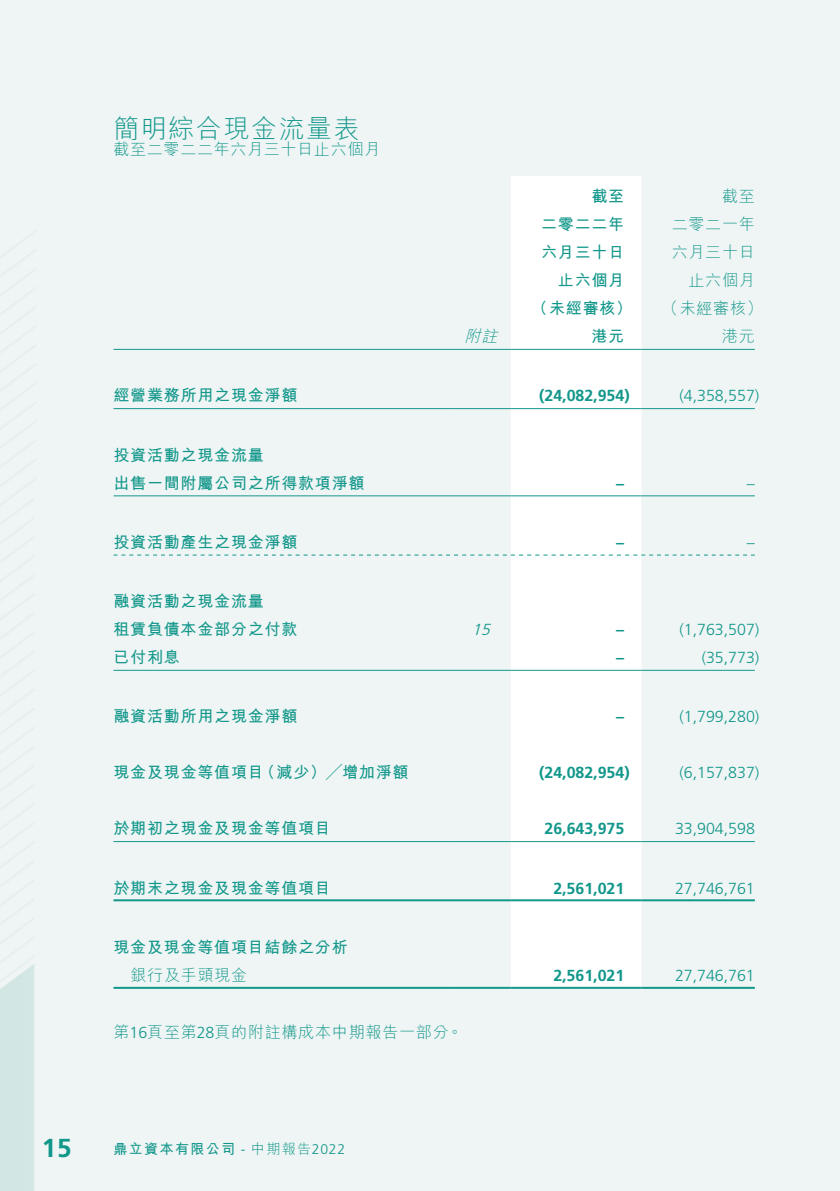
<style>
.page{position:relative;width:840px;height:1191px;background:#fff}
.page>*{position:absolute;margin:0;border:0;box-sizing:border-box;transform-origin:0 0}
.t1{font:300 26px "M Hei HK";letter-spacing:.06em;color:#12978b}
.t2{font:700 26px "Frutiger LT Std";color:#12978b}
.t3{font:700 16px "M Hei HK";letter-spacing:.05em;color:#12978b}
.t4{font:300 16px "Frutiger LT Std";color:#12978b}
.t5{font:300 16px "M Hei HK";letter-spacing:.05em;color:#12978b}
.t6{font:700 16px "Frutiger LT Std";color:#12978b}
.t7{font:italic 300 16px "M Hei HK";color:#12978b}
.t8{font:italic 300 16px "Frutiger LT Std";color:#12978b}
.t9{font:700 14px "M Hei HK";letter-spacing:.1em;color:#12978b}
.s1{font-family:"Frutiger LT Std"}
.s2{font-family:"Frutiger LT Std";font-weight:300}
.s3{font-weight:300}
</style>
<div class="page">
<div style="left:0;top:0;width:839px;height:1191px;background:#eff5f4"></div>
<svg style="left:510px;top:176px;width:131px;height:810px"></svg>
<hr style="left:113px;top:349px;width:341px;height:1px;background:#12978b">
<hr style="left:454px;top:349px;width:56px;height:1px;background:#12978b">
<hr style="left:510px;top:349px;width:131px;height:1px;background:#12978b">
<hr style="left:641px;top:349px;width:113px;height:1px;background:#12978b">
<hr style="left:113px;top:408px;width:341px;height:1px;background:#12978b">
<hr style="left:454px;top:408px;width:56px;height:1px;background:#12978b">
<hr style="left:510px;top:408px;width:131px;height:1px;background:#12978b">
<hr style="left:641px;top:408px;width:113px;height:1px;background:#12978b">
<hr style="left:113px;top:495px;width:341px;height:1px;background:#12978b">
<hr style="left:454px;top:495px;width:56px;height:1px;background:#12978b">
<hr style="left:510px;top:495px;width:131px;height:1px;background:#12978b">
<hr style="left:641px;top:495px;width:113px;height:1px;background:#12978b">
<svg style="left:113px;top:554px;width:641px;height:1px"></svg>
<hr style="left:113px;top:670px;width:341px;height:1px;background:#12978b">
<hr style="left:454px;top:670px;width:56px;height:1px;background:#12978b">
<hr style="left:510px;top:670px;width:131px;height:1px;background:#12978b">
<hr style="left:641px;top:670px;width:113px;height:1px;background:#12978b">
<hr style="left:113px;top:841px;width:341px;height:1px;background:#12978b">
<hr style="left:454px;top:841px;width:56px;height:1px;background:#12978b">
<hr style="left:510px;top:841px;width:131px;height:1px;background:#12978b">
<hr style="left:641px;top:841px;width:113px;height:1px;background:#12978b">
<hr style="left:113px;top:899px;width:341px;height:2px;background:#12978b">
<hr style="left:454px;top:899px;width:56px;height:2px;background:#12978b">
<hr style="left:510px;top:899px;width:131px;height:2px;background:#12978b">
<hr style="left:641px;top:899px;width:113px;height:2px;background:#12978b">
<hr style="left:113px;top:986px;width:341px;height:2px;background:#12978b">
<hr style="left:454px;top:986px;width:56px;height:2px;background:#12978b">
<hr style="left:510px;top:986px;width:131px;height:2px;background:#12978b">
<hr style="left:641px;top:986px;width:113px;height:2px;background:#12978b">
<h1 class="t2" style="left:42px;top:1132px;width:31px">15</h1>
<h1 class="t1" style="left:113px;top:115px;width:248px">簡明綜合現金流量表</h1>
<p class="t5" style="left:113px;top:141px;width:268px">截至二零二二年六月三十日止六個月</p>
<p class="t7" style="left:464px;top:328px;width:39px">附註</p>
<p class="t3" style="left:113px;top:384px;width:185px">經營業務所用之現金淨額</p>
<p class="t3" style="left:113px;top:443px;width:152px">投資活動之現金流量</p>
<p class="t3" style="left:113px;top:471px;width:252px">出售一間附屬公司之所得款項淨額</p>
<p class="t3" style="left:113px;top:530px;width:185px">投資活動產生之現金淨額</p>
<p class="t3" style="left:113px;top:589px;width:152px">融資活動之現金流量</p>
<p class="t3" style="left:113px;top:617px;width:185px">租賃負債本金部分之付款</p>
<p class="t3" style="left:113px;top:645px;width:68px">已付利息</p>
<p class="t3" style="left:113px;top:705px;width:185px">融資活動所用之現金淨額</p>
<p class="t3" style="left:113px;top:761px;width:152px">現金及現金等值項目</p>
<p class="t3" style="left:259px;top:761px;width:151px">（減少）╱增加淨額</p>
<p class="t3" style="left:113px;top:817px;width:219px">於期初之現金及現金等值項目</p>
<p class="t3" style="left:113px;top:876px;width:219px">於期末之現金及現金等值項目</p>
<p class="t8" style="left:471px;top:620px;width:24px">15</p>
<p class="t3" style="left:113px;top:935px;width:235px">現金及現金等值項目結餘之分析</p>
<p class="t5" style="left:130px;top:966px;width:118px">銀行及手頭現金</p>
<p class="t5" style="left:113px;top:1024px;width:350px">第<span class="s1">16</span>頁至第<span class="s1">28</span>頁的附註構成本中期報告一部分。</p>
<p class="t3" style="left:591px;top:184px;width:34px">截至</p>
<p class="t3" style="left:541px;top:212px;width:85px">二零二二年</p>
<p class="t3" style="left:541px;top:240px;width:85px">六月三十日</p>
<p class="t3" style="left:557px;top:268px;width:68px">止六個月</p>
<p class="t3" style="left:531px;top:296px;width:102px">（未經審核(</p>
<p class="t3" style="left:591px;top:324px;width:34px">港元</p>
<p class="t6" style="left:539px;top:386px;width:92px">)24,082,954(</p>
<p class="t6" style="left:616px;top:473px;width:9px">–</p>
<p class="t6" style="left:616px;top:533px;width:9px">–</p>
<p class="t6" style="left:616px;top:620px;width:9px">–</p>
<p class="t6" style="left:616px;top:648px;width:9px">–</p>
<p class="t6" style="left:616px;top:707px;width:9px">–</p>
<p class="t6" style="left:539px;top:763px;width:92px">)24,082,954(</p>
<p class="t6" style="left:544px;top:819px;width:81px">26,643,975</p>
<p class="t6" style="left:553px;top:878px;width:72px">2,561,021</p>
<p class="t6" style="left:553px;top:965px;width:72px">2,561,021</p>
<p class="t9" style="left:113px;top:1138px;width:233px">鼎立資本有限公司 <span class="s2">-</span> <span class="s3">中期報告</span><span class="s2">2022</span></p>
<p class="t5" style="left:721px;top:188px;width:34px">截至</p>
<p class="t5" style="left:671px;top:216px;width:85px">二零二一年</p>
<p class="t5" style="left:671px;top:244px;width:85px">六月三十日</p>
<p class="t5" style="left:688px;top:272px;width:68px">止六個月</p>
<p class="t5" style="left:661px;top:300px;width:102px">（未經審核(</p>
<p class="t5" style="left:721px;top:328px;width:34px">港元</p>
<p class="t4" style="left:679px;top:387px;width:81px">)4,358,557(</p>
<p class="t4" style="left:746px;top:474px;width:9px">–</p>
<p class="t4" style="left:746px;top:533px;width:9px">–</p>
<p class="t4" style="left:679px;top:620px;width:81px">)1,763,507(</p>
<p class="t4" style="left:701px;top:648px;width:59px">)35,773(</p>
<p class="t4" style="left:679px;top:707px;width:81px">)1,799,280(</p>
<p class="t4" style="left:679px;top:763px;width:81px">)6,157,837(</p>
<p class="t4" style="left:674px;top:819px;width:81px">33,904,598</p>
<p class="t4" style="left:674px;top:879px;width:81px">27,746,761</p>
<p class="t4" style="left:674px;top:966px;width:81px">27,746,761</p>
</div>
